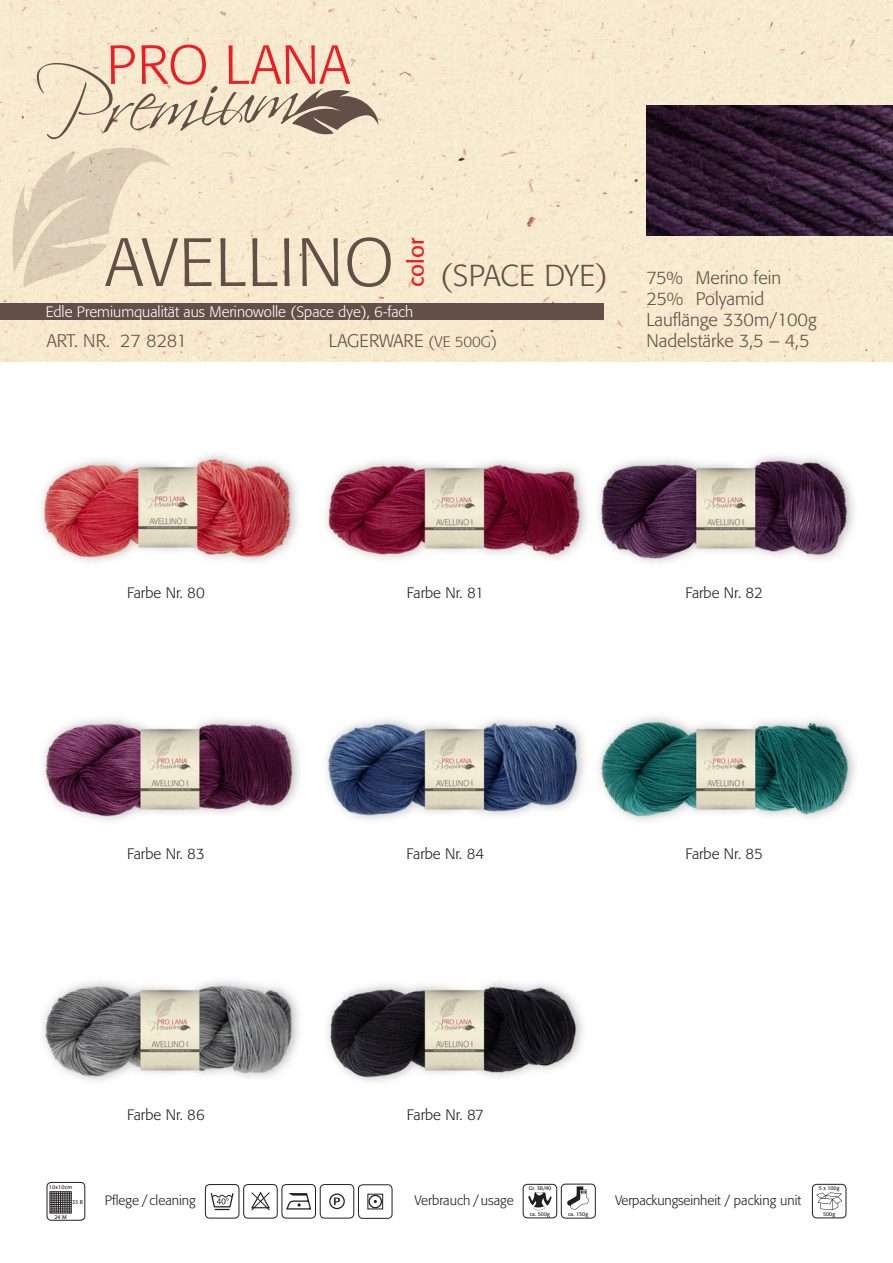
<style>
.page{position:relative;width:893px;height:1263px;background:#fff}
.page>*{position:absolute;margin:0;border:0;box-sizing:border-box;transform-origin:0 0}
.t1{font:300 67.5px "Formata";letter-spacing:.015em;color:#614f48}
.t2{font:300 30px "Formata";letter-spacing:.005em;color:#614f48}
.t3{font:22.35px "Formata";color:#ee1d23}
.t4{font:300 18px "Formata";color:#614f48}
.t5{font:300 18px "Formata";letter-spacing:-.02em;color:#614f48}
.t6{font:300 15px "Formata";color:#231f20}
.t7{font:300 15px "Formata";color:#fff}
.t8{font:300 13.5px "Formata";color:#231f20}
.t9{font:5.4px "Formata";color:#231f20}
.t10{font:5.4px "Formata";letter-spacing:.05em;color:#231f20}
.s1{font-size:15px}
</style>
<div class="page">
<img style="left:44px;top:717px;width:256px;height:104px">
<img style="left:43px;top:981px;width:256px;height:100px">
<img style="left:325px;top:716px;width:530px;height:105px">
<img style="left:328px;top:982px;width:256px;height:100px">
<div style="left:0;top:0;width:893px;height:361px;background:#f7eacf"></div>
<div style="left:0;top:303px;width:603px;height:17px;background:#614f48"></div>
<svg style="left:11px;top:45px;width:367px;height:243px;background:#ebd9c0"></svg>
<img style="left:646px;top:106px;width:247px;height:129px">
<svg style="left:567px;top:1186px;width:22px;height:23px"></svg>
<svg style="left:528px;top:1192px;width:24px;height:18px"></svg>
<div style="left:523px;top:1184px;width:34px;height:34px;border:1px solid #231f20;border-radius:4px"></div>
<svg style="left:816px;top:1192px;width:26px;height:18px"></svg>
<div style="left:812px;top:1184px;width:34px;height:34px;border:1px solid #231f20;border-radius:4px"></div>
<div style="left:561px;top:1184px;width:34px;height:34px;border:1px solid #231f20;border-radius:4px"></div>
<svg style="left:251px;top:1191px;width:19px;height:20px"></svg>
<div style="left:243px;top:1184px;width:34px;height:34px;border:1px solid #231f20;border-radius:4px"></div>
<div style="left:368px;top:1195px;width:14px;height:13px;border:1px solid #231f20;border-radius:50%"></div>
<div style="left:367px;top:1194px;width:16px;height:15px;border:1px solid #231f20"></div>
<div style="left:358px;top:1184px;width:34px;height:34px;border:1px solid #231f20;border-radius:4px"></div>
<div style="left:329px;top:1193px;width:16px;height:16px;border:1px solid #231f20;border-radius:50%"></div>
<svg style="left:334px;top:1197px;width:6px;height:8px"></svg>
<div style="left:320px;top:1184px;width:34px;height:34px;border:1px solid #231f20;border-radius:4px"></div>
<svg style="left:286px;top:1193px;width:26px;height:17px"></svg>
<div style="left:282px;top:1184px;width:34px;height:34px;border:1px solid #231f20;border-radius:4px"></div>
<svg style="left:210px;top:1193px;width:24px;height:17px"></svg>
<div style="left:205px;top:1184px;width:34px;height:34px;border:1px solid #231f20;border-radius:4px"></div>
<div style="left:50px;top:1191px;width:22px;height:22px;border:1px solid #231f20"></div>
<svg style="left:50px;top:1192px;width:21px;height:21px"></svg>
<div style="left:47px;top:1182px;width:38px;height:38px;border:1px solid #231f20;border-radius:4px"></div>
<img style="left:41px;top:454px;width:257px;height:108px">
<img style="left:325px;top:455px;width:530px;height:108px">
<p class="t1" style="left:105px;top:223px;width:290px">AVELLINO</p>
<p class="t3" style="left:402px;top:287px;width:51px;rotate:-90deg">color</p>
<p class="t7" style="left:46px;top:303px;width:369px">Edle Premiumqualität aus Merinowolle (Space dye), 6-fach</p>
<p class="t2" style="left:440px;top:258px;width:169px">(SPACE DYE)</p>
<p class="t5" style="left:47px;top:330px;width:142px">ART. NR. 27 8281</p>
<p class="t4" style="left:329px;top:330px;width:170px">LAGERWARE <span class="s1">(VE 500G)</span></p>
<p class="t4" style="left:646px;top:267px;width:137px">75% Merino fein</p>
<p class="t4" style="left:646px;top:288px;width:119px">25% Polyamid</p>
<p class="t4" style="left:646px;top:309px;width:172px">Lauflänge 330m/100g</p>
<p class="t4" style="left:646px;top:330px;width:165px">Nadelstärke 3,5 – 4,5</p>
<p class="t6" style="left:127px;top:584px;width:79px">Farbe Nr. 80</p>
<p class="t6" style="left:407px;top:584px;width:78px">Farbe Nr. 81</p>
<p class="t6" style="left:685px;top:584px;width:79px">Farbe Nr. 82</p>
<p class="t6" style="left:127px;top:845px;width:79px">Farbe Nr. 83</p>
<p class="t10" style="left:49px;top:1184px;width:25px">10x10cm</p>
<p class="t6" style="left:127px;top:1105px;width:79px">Farbe Nr. 86</p>
<p class="t6" style="left:407px;top:845px;width:79px">Farbe Nr. 84</p>
<p class="t6" style="left:407px;top:1105px;width:78px">Farbe Nr. 87</p>
<p class="t9" style="left:529px;top:1185px;width:24px">Gr. 38/40</p>
<p class="t6" style="left:685px;top:845px;width:79px">Farbe Nr. 85</p>
<p class="t9" style="left:819px;top:1185px;width:22px">5 x 100g</p>
<p class="t9" style="left:72px;top:1198px;width:13px">33 R</p>
<p class="t9" style="left:54px;top:1213px;width:14px">24 M</p>
<p class="t8" style="left:105px;top:1193px;width:93px">Pflege / cleaning</p>
<p class="t8" style="left:415px;top:1192px;width:101px">Verbrauch / usage</p>
<p class="t8" style="left:615px;top:1192px;width:187px">Verpackungseinheit / packing unit</p>
<p class="t9" style="left:530px;top:1210px;width:22px">ca. 500g</p>
<p class="t9" style="left:568px;top:1210px;width:22px">ca. 150g</p>
<p class="t9" style="left:823px;top:1210px;width:14px">500g</p>
</div>
